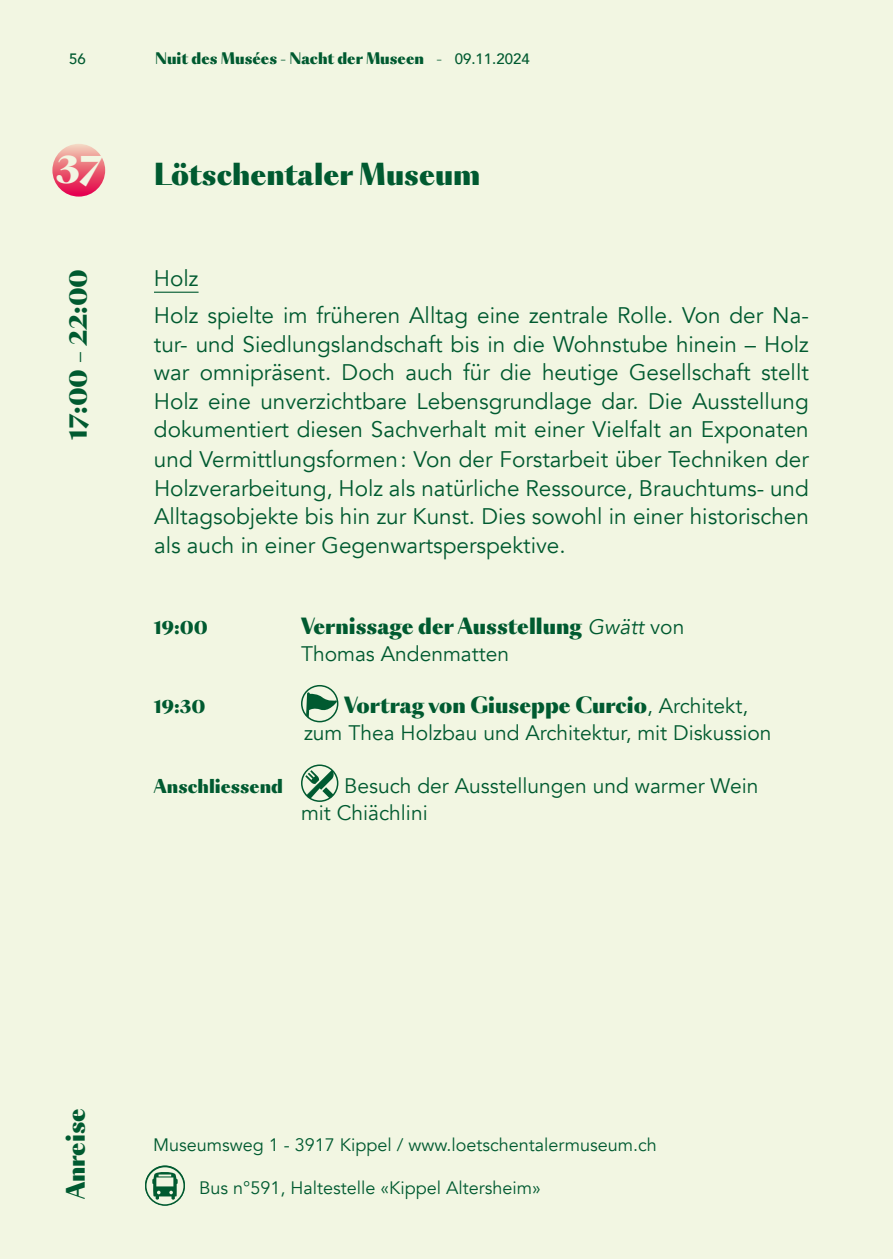
<style>
.page{position:relative;width:893px;height:1259px;background:#f2f6e2}
.page>*{position:absolute;margin:0;border:0;box-sizing:border-box;transform-origin:0 0}
.t1{font:900 37.5px "Sang Bleu OG Sans";color:#f2f6e2}
.t2{font:900 28.5px "Sang Bleu OG Sans";color:#005a30}
.t3{font:900 24px "Sang Bleu OG Sans";color:#005a30}
.t4{font:22.5px/28.8px "Avenir";color:#005a30}
.t5{font:21px/27px "Avenir";color:#005a30}
.t6{font:900 21px "Sang Bleu OG Sans";color:#005a30}
.t7{font:18px "Avenir";color:#005a30}
.t8{font:900 18px "Sang Bleu OG Sans";color:#005a30}
.t9{font:900 15px "Sang Bleu OG Sans";color:#005a30}
.t10{font:500 15px "Avenir";color:#005a30}
.s1{font-family:"Avenir";font-weight:500}
.s2{font-family:"Avenir";font-weight:400;font-style:italic}
.s3{font-family:"Avenir";font-weight:400}
</style>
<div class="page">
<svg style="left:52px;top:144px;width:53px;height:53px;background:#ea6579"></svg>
<svg style="left:146px;top:1166px;width:38px;height:39px"></svg>
<svg style="left:152px;top:1171px;width:26px;height:28px"></svg>
<div style="left:145px;top:1165px;width:40px;height:40px;border:2px solid #005a30;border-radius:50%"></div>
<hr style="left:154px;top:292px;width:45px;height:1px;background:#005a30">
<svg style="left:302px;top:685px;width:36px;height:36px"></svg>
<svg style="left:306px;top:692px;width:31px;height:29px"></svg>
<div style="left:301px;top:685px;width:37px;height:37px;border:2px solid #005a30;border-radius:50%"></div>
<svg style="left:302px;top:765px;width:36px;height:36px"></svg>
<svg style="left:305px;top:770px;width:31px;height:30px"></svg>
<div style="left:301px;top:764px;width:37px;height:38px;border:2px solid #005a30;border-radius:50%"></div>
<p class="t10" style="left:69px;top:46px;width:18px">56</p>
<p class="t9" style="left:155px;top:48px;width:376px">Nuit des Musées - Nacht der Museen - <span class="s1">09.11.2024</span></p>
<h1 class="t1" style="left:56px;top:144px;width:49px">37</h1>
<p class="t2" style="left:154px;top:155px;width:328px">Lötschentaler Museum</p>
<p class="t3" style="left:62px;top:439px;width:172px;rotate:-90deg">17:00 – 22:00</p>
<p class="t4" style="left:154px;top:260px;width:656px;line-height:36.9px">Holz<br>Holz spielte im früheren Alltag eine zentrale Rolle. Von der Na-</p>
<p class="t4" style="left:154px;top:330px;width:656px;text-align:justify">tur- und Siedlungslandschaft bis in die Wohnstube hinein – Holz war omnipräsent. Doch auch für die heutige Gesellschaft stellt Holz eine unverzichtbare Lebensgrundlage dar. Die Ausstellung dokumentiert diesen Sachverhalt mit einer Vielfalt an Exponaten und Vermittlungsformen: Von der Forstarbeit über Techniken der Holzverarbeitung, Holz als natürliche Ressource, Brauchtums- und Alltagsobjekte bis hin zur Kunst. Dies sowohl in einer historischen als auch in einer Gegenwartsperspektive.</p>
<p class="t8" style="left:154px;top:615px;width:55px">19:00</p>
<p class="t6" style="left:301px;top:612px;width:385px">Vernissage der Ausstellung <span class="s2">Gwätt</span> <span class="s3">von</span></p>
<p class="t5" style="left:301px;top:640px;width:210px">Thomas Andenmatten</p>
<p class="t8" style="left:154px;top:694px;width:53px">19:30</p>
<p class="t6" style="left:344px;top:691px;width:405px">Vortrag von Giuseppe Curcio<span class="s3">, Architekt,</span></p>
<p class="t5" style="left:304px;top:720px;width:469px">zum Thea Holzbau und Architektur, mit Diskussion</p>
<p class="t8" style="left:154px;top:774px;width:131px">Anschliessend</p>
<p class="t5" style="left:301px;top:772px;width:459px;text-indent:43px">Besuch der Ausstellungen und warmer Wein mit Chiächlini</p>
<p class="t3" style="left:60px;top:1199px;width:93px;rotate:-90deg">Anreise</p>
<p class="t7" style="left:153px;top:1134px;width:505px">Museumsweg 1 - 3917 Kippel / www.loetschentalermuseum.ch</p>
<p class="t7" style="left:199px;top:1177px;width:343px">Bus n°591, Haltestelle «Kippel Altersheim»</p>
</div>
